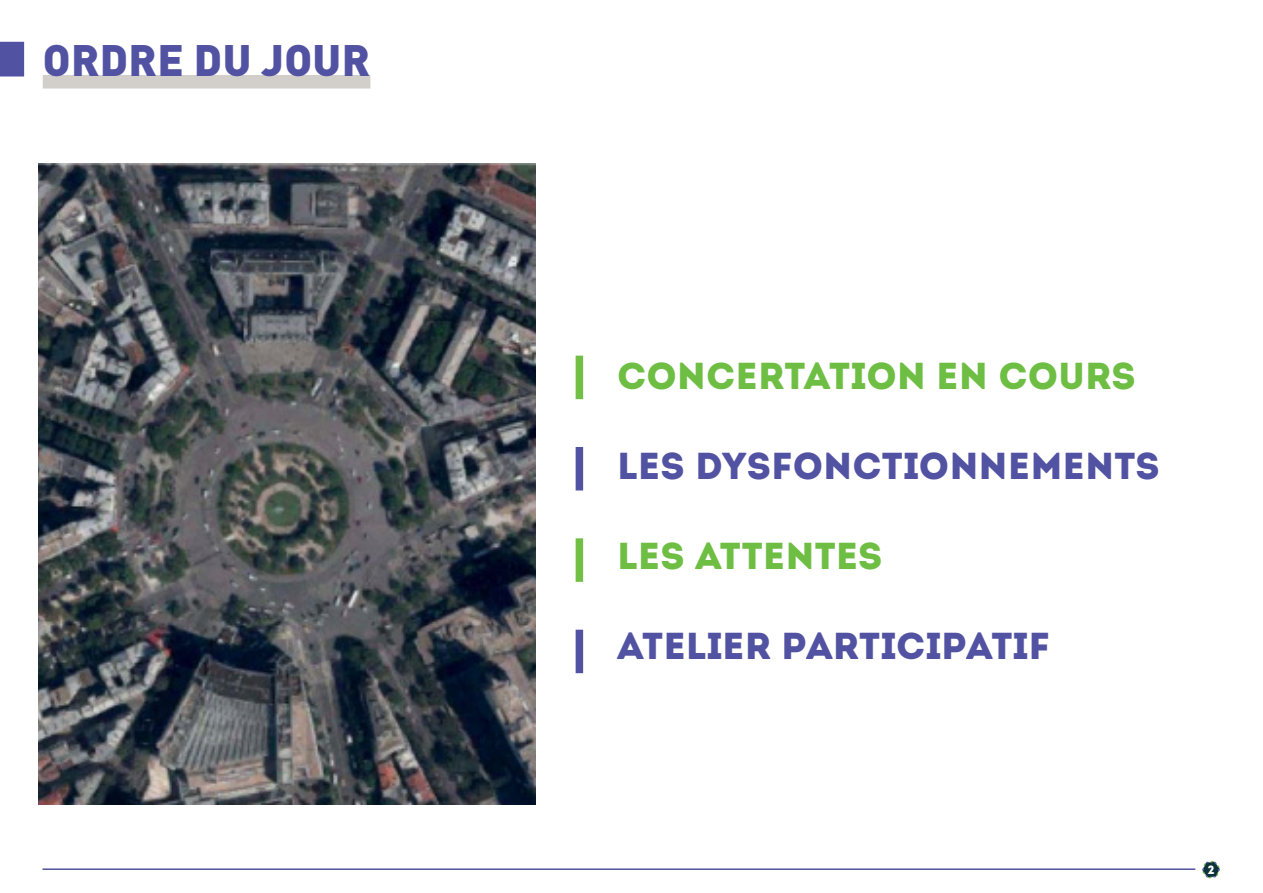
<style>
.page{position:relative;width:1263px;height:893px;background:#fff}
.page>*{position:absolute;margin:0;border:0;box-sizing:border-box;transform-origin:0 0}
.t1{font:900 43.5px "DIN Pro";letter-spacing:.01em;color:#5252a3}
.t2{font:37.5px "Intro";color:#6ebe44}
.t3{font:37.5px "Intro";color:#5252a3}
.t4{font:37.5px "Intro";color:#5252a2}
.textes{font:12px "Intro";color:#fff}
</style>
<div class="page">
<hr style="left:43px;top:868px;width:1152px;height:2px;background:#5252a2">
<svg style="left:1202px;top:861px;width:18px;height:17px"></svg>
<div style="left:43px;top:75px;width:327px;height:14px;background:#d2ceca"></div>
<svg style="left:0;top:42px;width:24px;height:35px"></svg>
<div style="left:576px;top:356px;width:7px;height:43px;background:#71bf44"></div>
<div style="left:576px;top:447px;width:7px;height:43px;background:#5252a3"></div>
<div style="left:576px;top:538px;width:7px;height:44px;background:#71bf44"></div>
<img style="left:39px;top:163px;width:497px;height:641px">
<div style="left:576px;top:630px;width:7px;height:43px;background:#5252a3"></div>
<p class="t1" style="left:43px;top:30px;width:329px">ORDRE DU JOUR</p>
<p class="t2" style="left:617px;top:353px;width:520px">CONCERTATION EN COURS</p>
<p class="t3" style="left:617px;top:443px;width:544px">LES DYSFONCTIONNEMENTS</p>
<p class="t2" style="left:617px;top:533px;width:267px">LES ATTENTES</p>
<p class="t4" style="left:617px;top:623px;width:434px">ATELIER PARTICIPATIF</p>
<p class="textes" style="left:1208px;top:863px;width:8px">2</p>
</div>
